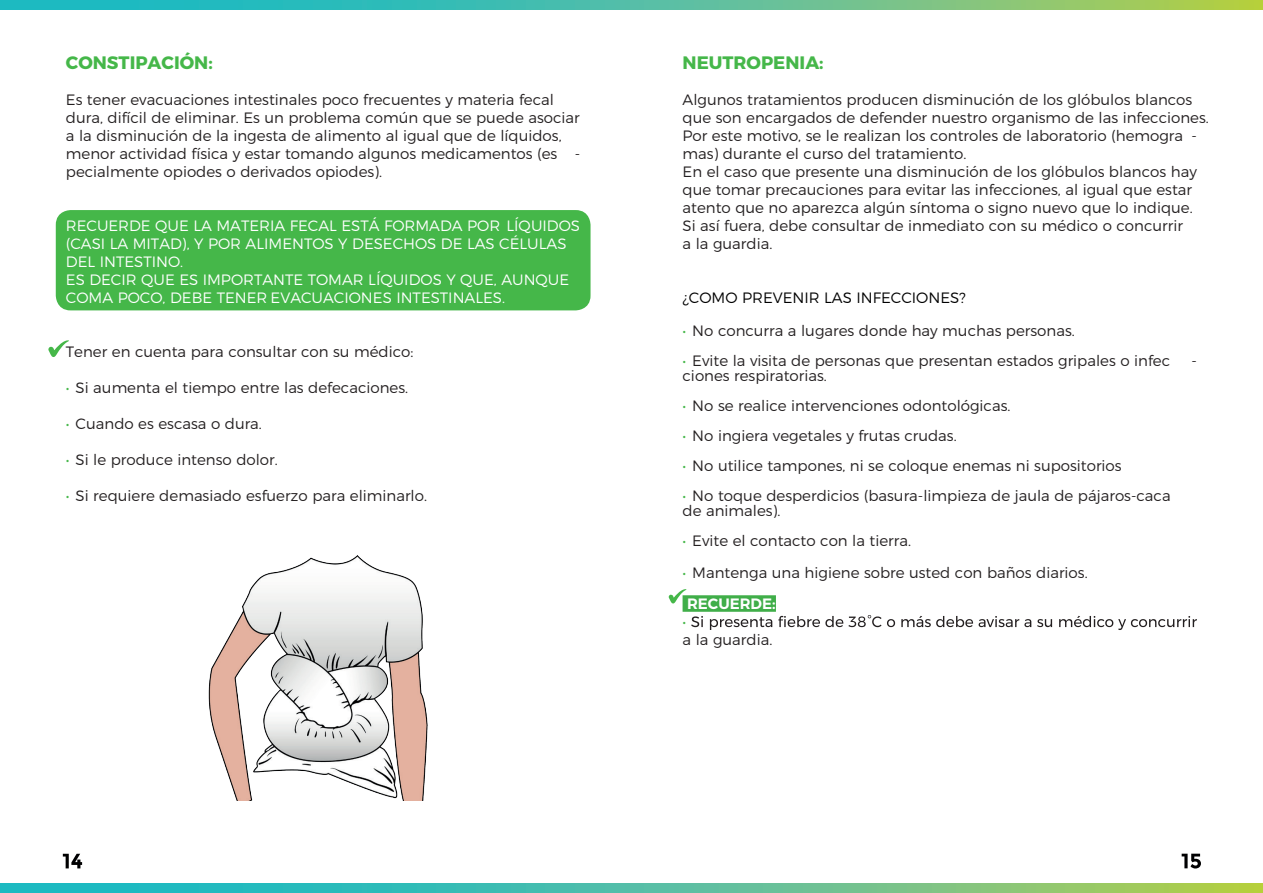
<style>
.page{position:relative;width:1263px;height:893px;background:#fff}
.page>*{position:absolute;margin:0;border:0;box-sizing:border-box;transform-origin:0 0}
.t1{font:700 18px "Montserrat";color:#45b749}
.t2{font:300 15px/18px "Montserrat";color:#231f20}
.t3{font:300 15px/18px "Montserrat";color:#fff}
.t4{font:300 15px "Montserrat";color:#000001}
.t5{font:300 15px "Montserrat";color:#45b749}
.s1{color:#45b749}
.s2{font-weight:600;color:#fff}
</style>
<div class="page">
<div style="left:56px;top:210px;width:534px;height:100px;background:#45b749;border-radius:15px"></div>
<div style="left:682px;top:595px;width:94px;height:17px;background:#40ae49"></div>
<svg style="left:691px;top:615px;width:506px;height:15px"></svg>
<svg style="left:63px;top:854px;width:19px;height:14px"></svg>
<svg style="left:1182px;top:854px;width:19px;height:14px"></svg>
<svg style="left:48px;top:340px;width:21px;height:17px"></svg>
<svg style="left:668px;top:589px;width:18px;height:15px"></svg>
<img style="left:208px;top:555px;width:220px;height:245px">
<svg style="left:0;top:884px;width:1263px;height:9px;background:#58c09a"></svg>
<svg style="left:0;top:0;width:1263px;height:9px;background:#58c09a"></svg>
<p class="t1" style="left:66px;top:48px;width:148px">CONSTIPACIÓN:</p>
<p class="t2" style="left:66px;top:89px;width:516px">Es tener evacuaciones intestinales poco frecuentes y materia fecal dura, difícil de eliminar. Es un problema común que se puede asociar a la disminución de la ingesta de alimento al igual que de líquidos, menor actividad física y estar tomando algunos medicamentos (es - pecialmente opiodes o derivados opiodes).</p>
<p class="t3" style="left:66px;top:215px;width:516px">RECUERDE QUE LA MATERIA FECAL ESTÁ FORMADA POR LÍQUIDOS (CASI LA MITAD), Y POR ALIMENTOS Y DESECHOS DE LAS CÉLULAS DEL INTESTINO.<br>ES DECIR QUE ES IMPORTANTE TOMAR LÍQUIDOS Y QUE, AUNQUE COMA POCO, DEBE TENER EVACUACIONES INTESTINALES.</p>
<p class="t2" style="left:66px;top:341px;width:349px">Tener en cuenta para consultar con su médico:</p>
<p class="t2" style="left:66px;top:377px;width:344px"><span class="s1">•</span> Si aumenta el tiempo entre las defecaciones.</p>
<p class="t2" style="left:66px;top:413px;width:198px"><span class="s1">•</span> Cuando es escasa o dura.</p>
<p class="t2" style="left:66px;top:449px;width:213px"><span class="s1">•</span> Si le produce intenso dolor.</p>
<p class="t2" style="left:66px;top:485px;width:363px"><span class="s1">•</span> Si requiere demasiado esfuerzo para eliminarlo.</p>
<p class="t1" style="left:682px;top:48px;width:143px">NEUTROPENIA:</p>
<p class="t2" style="left:682px;top:89px;width:528px">Algunos tratamientos producen disminución de los glóbulos blancos que son encargados de defender nuestro organismo de las infecciones.<br>Por este motivo, se le realizan los controles de laboratorio (hemogra - mas) durante el curso del tratamiento.<br>En el caso que presente una disminución de los glóbulos blancos hay que tomar precauciones para evitar las infecciones, al igual que estar atento que no aparezca algún síntoma o signo nuevo que lo indique.<br>Si así fuera, debe consultar de inmediato con su médico o concurrir<br>a la guardia.</p>
<p class="t4" style="left:682px;top:286px;width:285px">¿COMO PREVENIR LAS INFECCIONES?</p>
<p class="t2" style="left:682px;top:320px;width:394px"><span class="s1">•</span> No concurra a lugares donde hay muchas personas.</p>
<p class="t2" style="left:682px;top:350px;width:489px"><span class="s1">•</span> Evite la visita de personas que presentan estados gripales o infec</p>
<p class="t2" style="left:1191px;top:350px;width:7px">-</p>
<p class="t2" style="left:682px;top:365px;width:146px">ciones respiratorias.</p>
<p class="t2" style="left:682px;top:395px;width:329px"><span class="s1">•</span> No se realice intervenciones odontológicas.</p>
<p class="t2" style="left:682px;top:425px;width:276px"><span class="s1">•</span> No ingiera vegetales y frutas crudas.</p>
<p class="t2" style="left:682px;top:455px;width:441px"><span class="s1">•</span> No utilice tampones, ni se coloque enemas ni supositorios</p>
<p class="t2" style="left:682px;top:487px;width:490px;line-height:15px"><span class="s1">•</span> No toque desperdicios (basura-limpieza de jaula de pájaros-caca de animales).</p>
<p class="t2" style="left:682px;top:530px;width:230px"><span class="s1">•</span> Evite el contacto con la tierra.</p>
<p class="t2" style="left:687px;top:555px;width:402px;line-height:31.5px;text-indent:-4px"><span class="s1">•</span> Mantenga una higiene sobre usted con baños diarios.<br><span class="s2">RECUERDE:</span></p>
<p class="t5" style="left:682px;top:610px;width:5px">•</p>
<p class="t2" style="left:682px;top:629px;width:91px">a la guardia.</p>
</div>
